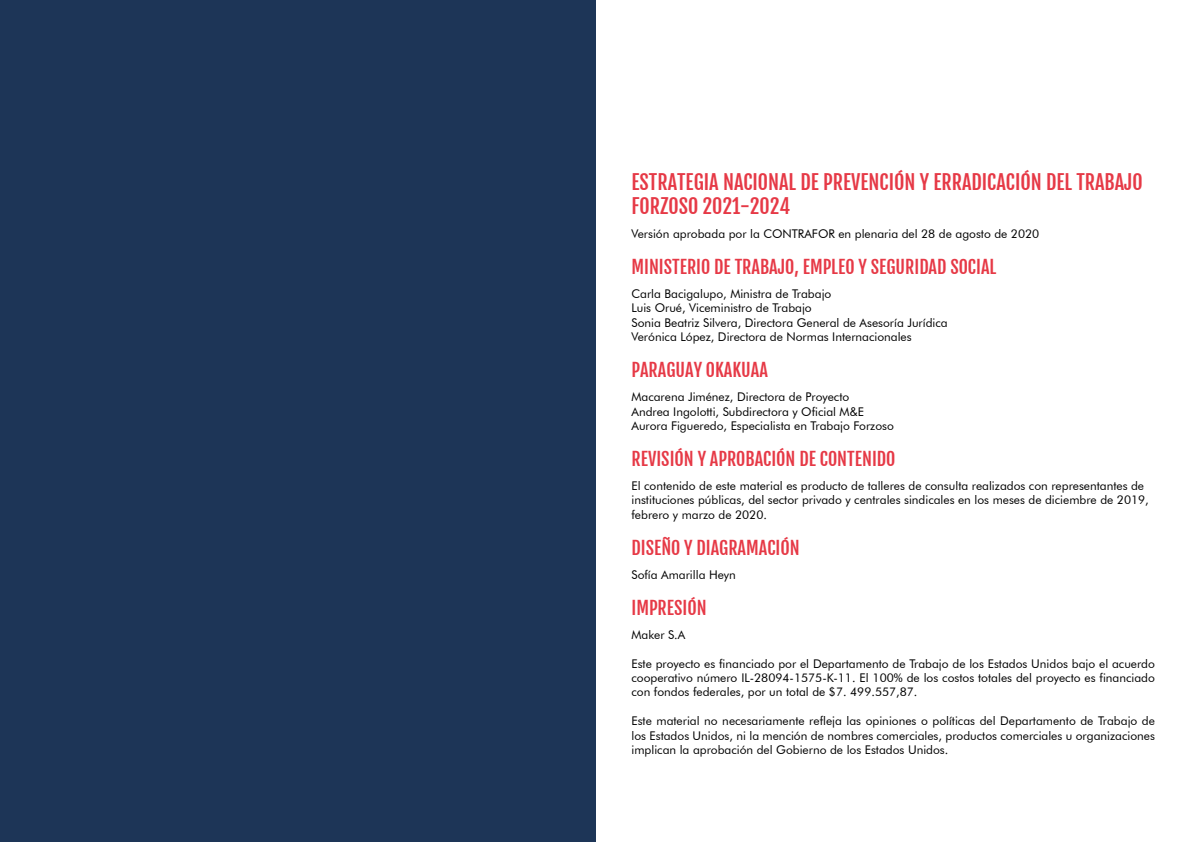
<style>
.page{position:relative;width:1191px;height:842px;background:#fff}
.page>*{position:absolute;margin:0;border:0;box-sizing:border-box;transform-origin:0 0}
.t1{font:20px/24px "Fjalla One";color:#e63946}
.t2{font:18px "Fjalla One";color:#e63946}
.t3{font:12px/14.4px "Futura BT";color:#000}
</style>
<div class="page">
<div style="left:0;top:0;width:595px;height:842px;background:#1d3557"></div>
<h1 class="t1" style="left:631px;top:170px;width:513px">ESTRATEGIA NACIONAL DE PREVENCIÓN Y ERRADICACIÓN DEL TRABAJO<br>FORZOSO 2021-2024</h1>
<p class="t3" style="left:631px;top:226px;width:409px">Versión aprobada por la CONTRAFOR en plenaria del 28 de agosto de 2020</p>
<h2 class="t2" style="left:631px;top:256px;width:366px">MINISTERIO DE TRABAJO, EMPLEO Y SEGURIDAD SOCIAL</h2>
<p class="t3" style="left:631px;top:286px;width:318px">Carla Bacigalupo, Ministra de Trabajo<br>Luis Orué, Viceministro de Trabajo<br>Sonia Beatriz Silvera, Directora General de Asesoría Jurídica Verónica López, Directora de Normas Internacionales</p>
<h2 class="t2" style="left:631px;top:359px;width:138px">PARAGUAY OKAKUAA</h2>
<p class="t3" style="left:631px;top:390px;width:264px">Macarena Jiménez, Directora de Proyecto<br>Andrea Ingolotti, Subdirectora y Oficial M&amp;E<br>Aurora Figueredo, Especialista en Trabajo Forzoso</p>
<h2 class="t2" style="left:631px;top:448px;width:265px">REVISIÓN Y APROBACIÓN DE CONTENIDO</h2>
<p class="t3" style="left:631px;top:478px;width:519px">El contenido de este material es producto de talleres de consulta realizados con representantes de instituciones públicas, del sector privado y centrales sindicales en los meses de diciembre de 2019, febrero y marzo de 2020.</p>
<h2 class="t2" style="left:631px;top:537px;width:170px">DISEÑO Y DIAGRAMACIÓN</h2>
<p class="t3" style="left:631px;top:567px;width:106px">Sofía Amarilla Heyn</p>
<h2 class="t2" style="left:631px;top:597px;width:77px">IMPRESIÓN</h2>
<p class="t3" style="left:631px;top:627px;width:55px">Maker S.A</p>
<p class="t3" style="left:631px;top:656px;width:525px;text-align:justify">Este proyecto es financiado por el Departamento de Trabajo de los Estados Unidos bajo el acuerdo cooperativo número IL-28094-1575-K-11. El 100% de los costos totales del proyecto es financiado con fondos federales, por un total de $7. 499.557,87.</p>
<p class="t3" style="left:631px;top:714px;width:525px;text-align:justify">Este material no necesariamente refleja las opiniones o políticas del Departamento de Trabajo de los Estados Unidos, ni la mención de nombres comerciales, productos comerciales u organizaciones implican la aprobación del Gobierno de los Estados Unidos.</p>
</div>
